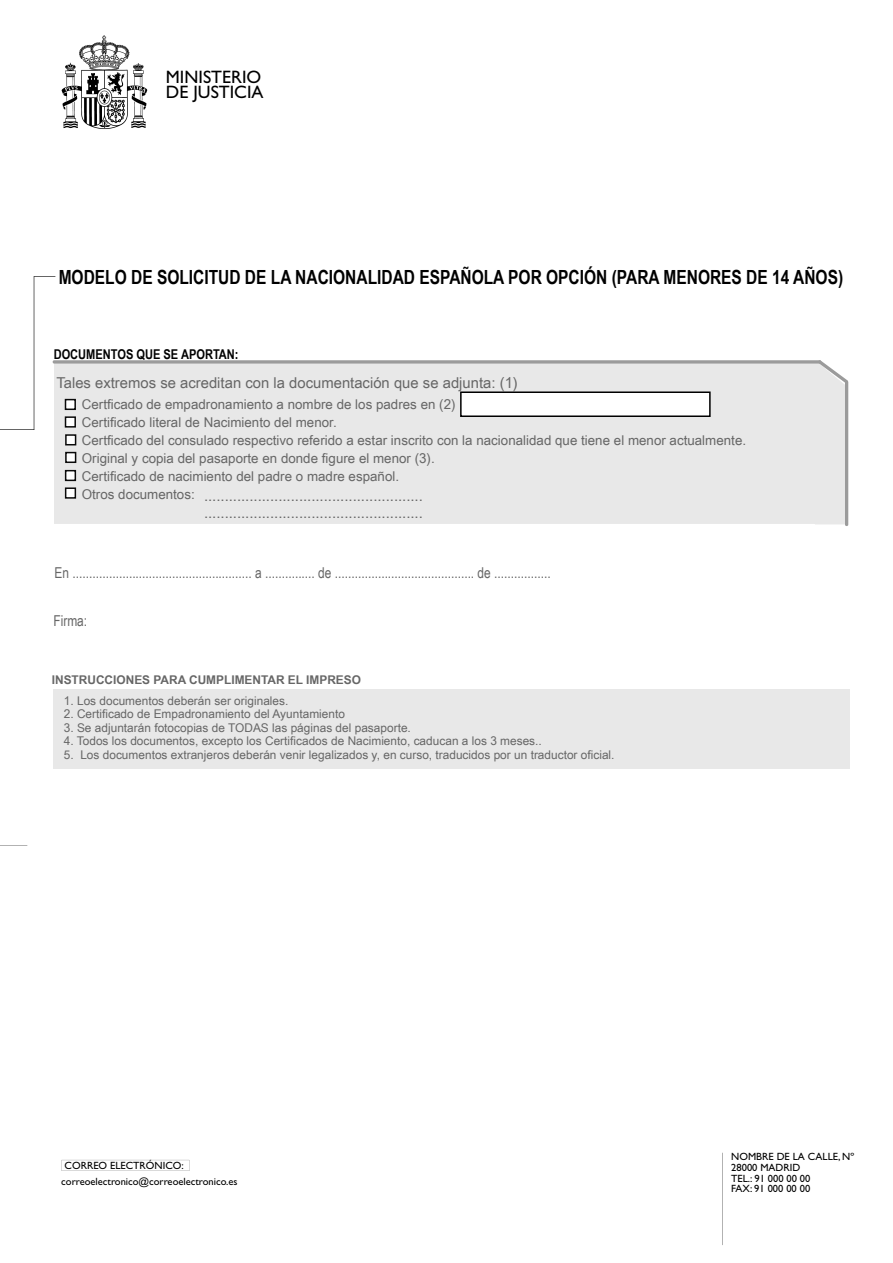
<style>
.page{position:relative;width:893px;height:1263px;background:#fff}
.page>*{position:absolute;margin:0;border:0;box-sizing:border-box;transform-origin:0 0}
.t1{font:700 19.5px "Arial Narrow";color:#000}
.t2{font:18px/15px "Gill Sans";color:#000}
.t3{font:15px/16.5px "Arial Narrow";color:#666;scale:1.21 1}
.t4{font:15px "Arial Narrow";color:#666}
.t5{font:13.5px/18px "Arial Narrow";color:#666;scale:1.21 1}
.t6{font:700 13.5px "Arial Narrow";color:#000}
.t7{font:12px "Arial Narrow";color:#666;scale:1.21 1}
.t8{font:700 12px "Arial Narrow";color:#666;scale:1.21 1}
.t9{font:10.5px/10.8px "Gill Sans";color:#000}
</style>
<div class="page">
<img style="left:61px;top:35px;width:87px;height:94px">
<svg style="left:62px;top:1160px;width:127px;height:11px"></svg>
<svg style="left:0;top:845px;width:27px;height:1px"></svg>
<svg style="left:0;top:276px;width:849px;height:250px"></svg>
<div style="left:53px;top:689px;width:797px;height:80px;background:#e8e8e8"></div>
<div style="left:460px;top:391px;width:251px;height:26px;background:#fff;border:2px solid #000"></div>
<div style="left:65px;top:399px;width:11px;height:11px;background:#fff;border:2px solid #0a0a0a"></div>
<div style="left:65px;top:416px;width:11px;height:12px;background:#fff;border:2px solid #0a0a0a"></div>
<div style="left:65px;top:434px;width:11px;height:11px;background:#fff;border:2px solid #0a0a0a"></div>
<div style="left:65px;top:452px;width:11px;height:11px;background:#fff;border:2px solid #0a0a0a"></div>
<div style="left:65px;top:470px;width:11px;height:11px;background:#fff;border:2px solid #0a0a0a"></div>
<div style="left:65px;top:487px;width:11px;height:12px;background:#fff;border:2px solid #0a0a0a"></div>
<h2 class="t2" style="left:166px;top:70px;width:99px">MINISTERIO<br>DE JUSTICIA</h2>
<h1 class="t1" style="left:59px;top:263px;width:786px">MODELO DE SOLICITUD DE LA NACIONALIDAD ESPAÑOLA POR OPCIÓN (PARA MENORES DE 14 AÑOS)</h1>
<p class="t6" style="left:54px;top:344px;width:186px">DOCUMENTOS QUE SE APORTAN:</p>
<p class="t3" style="left:56px;top:374px;width:383px">Tales extremos se acreditan con la documentación que se adjunta: (1)</p>
<p class="t5" style="left:82px;top:395px;width:550px">Certficado de empadronamiento a nombre de los padres en (2)<br>Certificado literal de Nacimiento del menor.<br>Certficado del consulado respectivo referido a estar inscrito con la nacionalidad que tiene el menor actualmente.<br>Original y copia del pasaporte en donde figure el menor (3).<br>Certificado de nacimiento del padre o madre español.<br>Otros documentos:</p>
<p class="t3" style="left:204px;top:487px;width:182px">..................................................... .....................................................</p>
<p class="t4" style="left:55px;top:562px;width:497px">En ...................................................... a ............... de .......................................... de .................</p>
<p class="t4" style="left:53px;top:610px;width:35px">Firma:</p>
<p class="t8" style="left:52px;top:671px;width:257px">INSTRUCCIONES PARA CUMPLIMENTAR EL IMPRESO</p>
<p class="t7" style="left:64px;top:692px;width:187px">1. Los documentos deberán ser originales.</p>
<p class="t7" style="left:64px;top:705px;width:234px">2. Certificado de Empadronamiento del Ayuntamiento</p>
<p class="t7" style="left:64px;top:719px;width:288px">3. Se adjuntarán fotocopias de TODAS las páginas del pasaporte.</p>
<p class="t7" style="left:64px;top:732px;width:397px">4. Todos los documentos, excepto los Certificados de Nacimiento, caducan a los 3 meses..</p>
<p class="t7" style="left:64px;top:746px;width:457px">5. Los documentos extranjeros deberán venir legalizados y, en curso, traducidos por un traductor oficial.</p>
<p class="t9" style="left:61px;top:1157px;width:178px;line-height:16.4px;text-indent:3px">CORREO ELECTRÓNICO: correoelectronico@correoelectronico.es</p>
<p class="t9" style="left:731px;top:1151px;width:125px">NOMBRE DE LA CALLE, Nº<br>28000 MADRID<br>TEL.: 91 000 00 00<br>FAX: 91 000 00 00</p>
</div>
